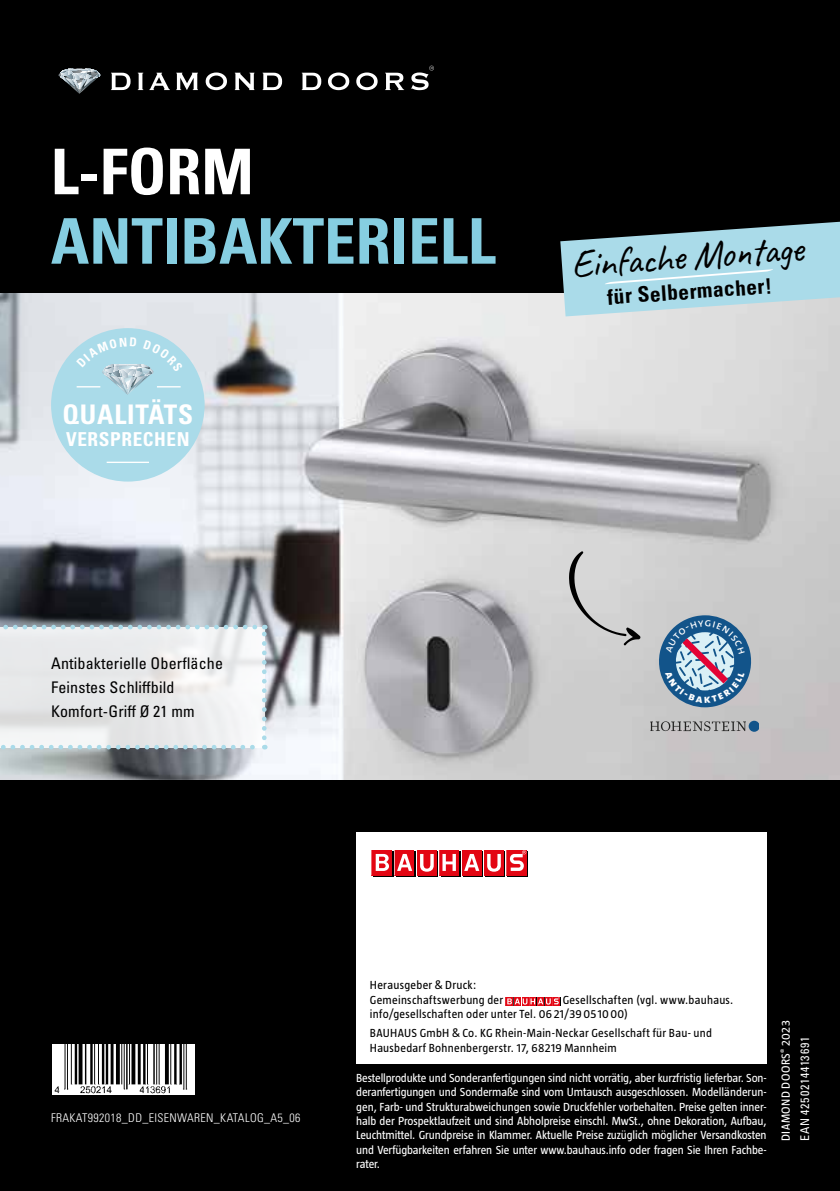
<style>
.page{position:relative;width:840px;height:1191px;background:#fff}
.page>*{position:absolute;margin:0;border:0;box-sizing:border-box;transform-origin:0 0}
.t1{font:700 condensed 63px "Univers LT Pro";color:#86cee1}
.t2{font:700 condensed 63px "Univers LT Pro";color:#fff}
.t3{font:39.4px "Caveat";color:#000}
.t4{font:700 condensed 27px "Univers LT Std";letter-spacing:.03em;color:#fff}
.t5{font:700 condensed 21.4px "Univers LT Std";color:#000}
.t6{font:700 condensed 19.2px "Univers LT Std";letter-spacing:.03em;color:#fff}
.t7{font:condensed 16px/24px "Univers LT Pro";letter-spacing:.01em;color:#000}
.t8{font:12px/14.4px "Taz";letter-spacing:-.01em;color:#fff;text-align:justify}
.t9{font:12px/14.4px "Taz";letter-spacing:.025em;color:#000}
.t10{font:300 condensed 12px "Univers LT Pro";letter-spacing:.03em;color:#fff}
.t11{font:12px "Taz";letter-spacing:.035em;color:#fff}
.t12{font:condensed 12px "Univers LT Pro";letter-spacing:.07em;color:#fff}
</style>
<div class="page">
<div style="left:0;top:0;width:839px;height:1191px;background:#000"></div>
<img style="left:52px;top:1044px;width:142px;height:51px">
<svg style="left:58px;top:69px;width:42px;height:25px"></svg>
<svg style="left:111px;top:66px;width:323px;height:24px"></svg>
<img style="left:0;top:293px;width:839px;height:487px">
<svg style="left:0;top:627px;width:264px;height:118px;background:#eaebec"></svg>
<svg style="left:0;top:745px;width:265px;height:4px"></svg>
<svg style="left:262px;top:625px;width:4px;height:113px"></svg>
<svg style="left:0;top:625px;width:255px;height:4px"></svg>
<svg style="left:650px;top:720px;width:108px;height:12px"></svg>
<svg style="left:568px;top:551px;width:72px;height:94px;background:#c3c3c3"></svg>
<div style="left:51px;top:328px;width:153px;height:153px;background:#aadbe9;border-radius:50%"></div>
<hr style="left:107px;top:461px;width:42px;height:2px;background:#fff">
<svg style="left:560px;top:222px;width:279px;height:94px;background:#9dc3ce"></svg>
<div style="left:356px;top:832px;width:410px;height:231px;background:#fff"></div>
<div style="left:395px;top:851px;width:20px;height:25px;background:#e30613"></div>
<div style="left:507px;top:851px;width:20px;height:25px;background:#e30613"></div>
<div style="left:440px;top:851px;width:20px;height:25px;background:#e30613"></div>
<div style="left:462px;top:851px;width:20px;height:25px;background:#e30613"></div>
<div style="left:373px;top:851px;width:20px;height:25px;background:#e30613"></div>
<div style="left:418px;top:851px;width:20px;height:25px;background:#e30613"></div>
<div style="left:485px;top:851px;width:20px;height:25px;background:#e30613"></div>
<svg style="left:371px;top:850px;width:155px;height:25px"></svg>
<svg style="left:505px;top:997px;width:54px;height:9px"></svg>
<svg style="left:655px;top:615px;width:97px;height:92px;background:#748fad"></svg>
<svg style="left:76px;top:337px;width:107px;height:58px"></svg>
<h1 class="t2" style="left:51px;top:133px;width:204px">L-FORM</h1>
<h1 class="t1" style="left:51px;top:203px;width:446px">ANTIBAKTERIELL</h1>
<h3 class="t4" style="left:62px;top:398px;width:132px">QUALITÄTS</h3>
<h3 class="t6" style="left:66px;top:427px;width:125px">VERSPRECHEN</h3>
<h2 class="t3" style="left:569px;top:240px;width:234px;rotate:-4deg">Einfache Montage</h2>
<h3 class="t5" style="left:606px;top:284px;width:166px;rotate:-4deg">für Selbermacher!</h3>
<h3 class="t7" style="left:51px;top:651px;width:173px">Antibakterielle Oberfläche<br>Feinstes Schliffbild<br>Komfort-Griff Ø 21 mm</h3>
<p class="t10" style="left:51px;top:1109px;width:251px">FRAKAT992018_DD_EISENWAREN_KATALOG_A5_06</p>
<p class="t9" style="left:369px;top:978px;width:135px">Herausgeber &amp; Druck:<br>Gemeinschaftswerbung der</p>
<p class="t9" style="left:369px;top:992px;width:365px;text-indent:193px">Gesellschaften (vgl. www.bauhaus. info/gesellschaften oder unter Tel. 0621/39051000)</p>
<p class="t9" style="left:369px;top:1025px;width:343px">BAUHAUS GmbH &amp; Co. KG Rhein-Main-Neckar Gesellschaft für Bau- und<br>Hausbedarf Bohnenbergerstr. 17, 68219 Mannheim</p>
<p class="t11" style="left:778px;top:1141px;width:122px;rotate:-90deg">DIAMOND DOORS<sup>®</sup> 2023</p>
<p class="t8" style="left:356px;top:1070px;width:411px">Bestellprodukte und Sonderanfertigungen sind nicht vorrätig, aber kurzfristig lieferbar. Son&shy;deranfertigungen und Sondermaße sind vom Umtausch ausgeschlossen. Modelländerun&shy;gen, Farb- und Strukturabweichungen sowie Druckfehler vorbehalten. Preise gelten inner&shy;halb der Prospektlaufzeit und sind Abholpreise einschl. MwSt., ohne Dekoration, Aufbau, Leuchtmittel. Grundpreise in Klammer. Aktuelle Preise zuzüglich möglicher Versandkosten und Verfügbarkeiten erfahren Sie unter www.bauhaus.info oder fragen Sie Ihren Fachbe&shy;rater.</p>
<p class="t12" style="left:797px;top:1141px;width:106px;rotate:-90deg">EAN 4250214413691</p>
</div>
